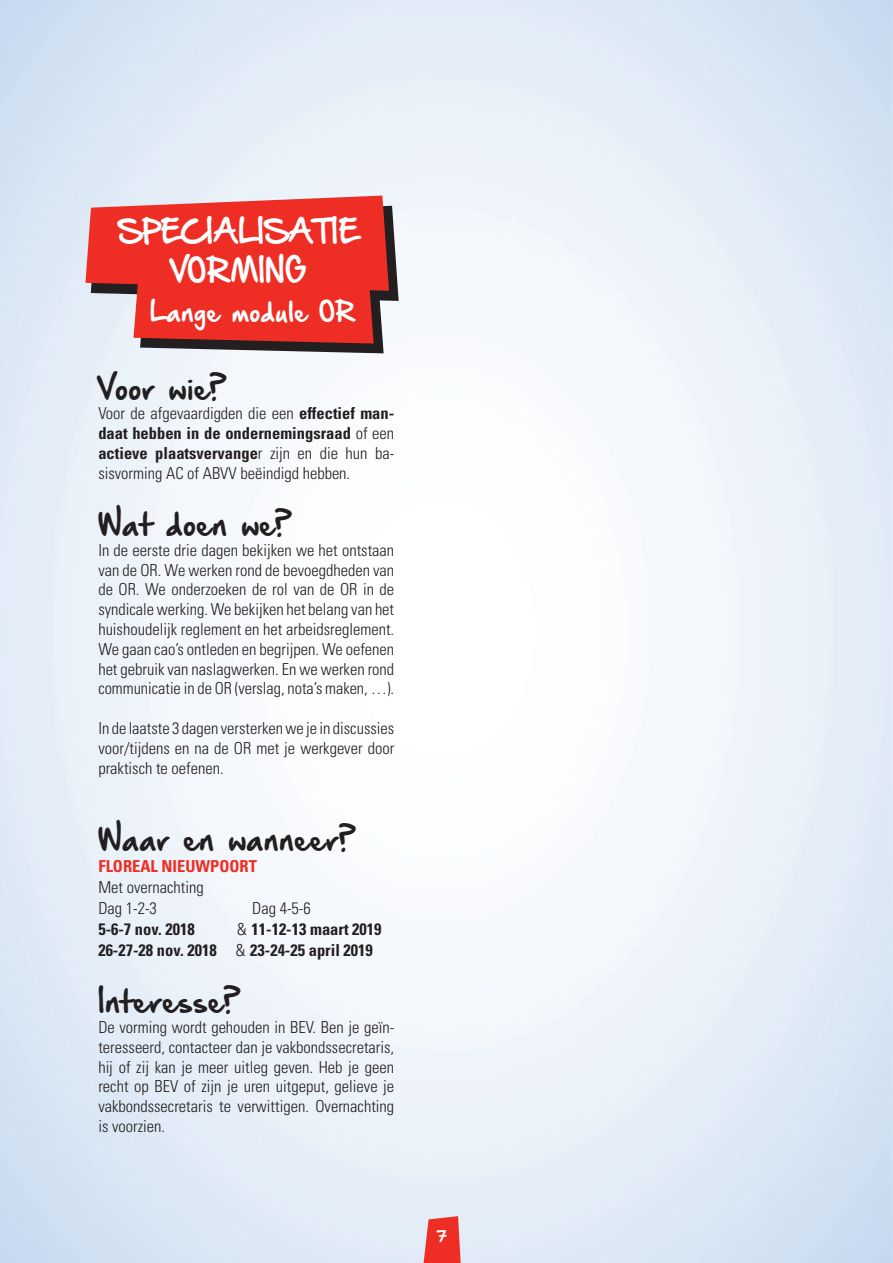
<style>
.page{position:relative;width:893px;height:1263px;background:#fff}
.page>*{position:absolute;margin:0;border:0;box-sizing:border-box;transform-origin:0 0}
.t1{font:27.3px/39px "Hand Of Sean Demo";color:#fff;text-align:center}
.t2{font:27px "Hand Of Sean Demo";color:#231f20}
.t3{font:22.95px "Hand Of Sean Demo";color:#fff}
.t4{font:300 condensed 16.5px/19.8px "Univers LT Std";color:#231f20;text-align:justify}
.t5{font:700 condensed 16.5px/21px "Univers LT Std";color:#231f20}
.t6{font:700 condensed 16.5px "Univers LT Std";color:#ee2e25}
.t7{font:13.5px "Hand Of Sean Demo";color:#fff}
.s1{font-weight:700}
.s2{font-weight:300}
</style>
<div class="page">
<svg style="left:85px;top:196px;width:314px;height:157px;background:#db4843"></svg>
<svg style="left:423px;top:1216px;width:38px;height:47px;background:#ec4c46"></svg>
<h1 class="t1" style="left:119px;top:215px;width:241px">SPECIALISATIE<br>VORMING</h1>
<h3 class="t3" style="left:150px;top:300px;width:207px">Lange module OR</h3>
<h2 class="t2" style="left:98px;top:374px;width:130px">Voor wie?</h2>
<p class="t4" style="left:98px;top:404px;width:297px">Voor de afgevaardigden die een <span class="s1">effectief man&shy;daat hebben in de ondernemingsraad</span> of een <span class="s1">actieve plaatsvervange</span>r zijn en die hun ba&shy;sisvorming AC of ABVV beëindigd hebben.</p>
<h2 class="t2" style="left:98px;top:511px;width:196px">Wat doen we?</h2>
<p class="t4" style="left:98px;top:540px;width:297px">In de eerste drie dagen bekijken we het ontstaan van de OR. We werken rond de bevoegdheden van de OR. We onderzoeken de rol van de OR in de syndicale werking. We bekijken het belang van het huishoudelijk reglement en het arbeidsreglement.<br>We gaan cao’s ontleden en begrijpen. We oefenen het gebruik van naslagwerken. En we werken rond communicatie in de OR (verslag, nota’s maken, …).</p>
<p class="t4" style="left:98px;top:718px;width:297px">In de laatste 3 dagen versterken we je in discussies voor/tijdens en na de OR met je werkgever door praktisch te oefenen.</p>
<h2 class="t2" style="left:98px;top:826px;width:259px">Waar en wanneer?</h2>
<p class="t6" style="left:98px;top:856px;width:160px">FLOREAL NIEUWPOORT</p>
<p class="t4" style="left:98px;top:876px;width:107px;line-height:21px">Met overnachting<br>Dag 1-2-3</p>
<p class="t4" style="left:252px;top:898px;width:60px">Dag 4-5-6</p>
<p class="t5" style="left:98px;top:918px;width:285px;text-indent:138px"><span class="s2">&amp;</span> 11-12-13 maart 2019<br>26-27-28 nov. 2018 <span class="s2">&amp;</span> 23-24-25 april 2019</p>
<h2 class="t2" style="left:98px;top:988px;width:144px">Interesse?</h2>
<p class="t4" style="left:98px;top:1017px;width:297px">De vorming wordt gehouden in BEV. Ben je geïn&shy;teresseerd, contacteer dan je vakbondssecretaris, hij of zij kan je meer uitleg geven. Heb je geen recht op BEV of zijn je uren uitgeput, gelieve je vakbondssecretaris te verwittigen. Overnachting is voorzien.</p>
<p class="t5" style="left:98px;top:918px;width:98px">5-6-7 nov. 2018</p>
<p class="t7" style="left:437px;top:1230px;width:12px">7</p>
</div>
